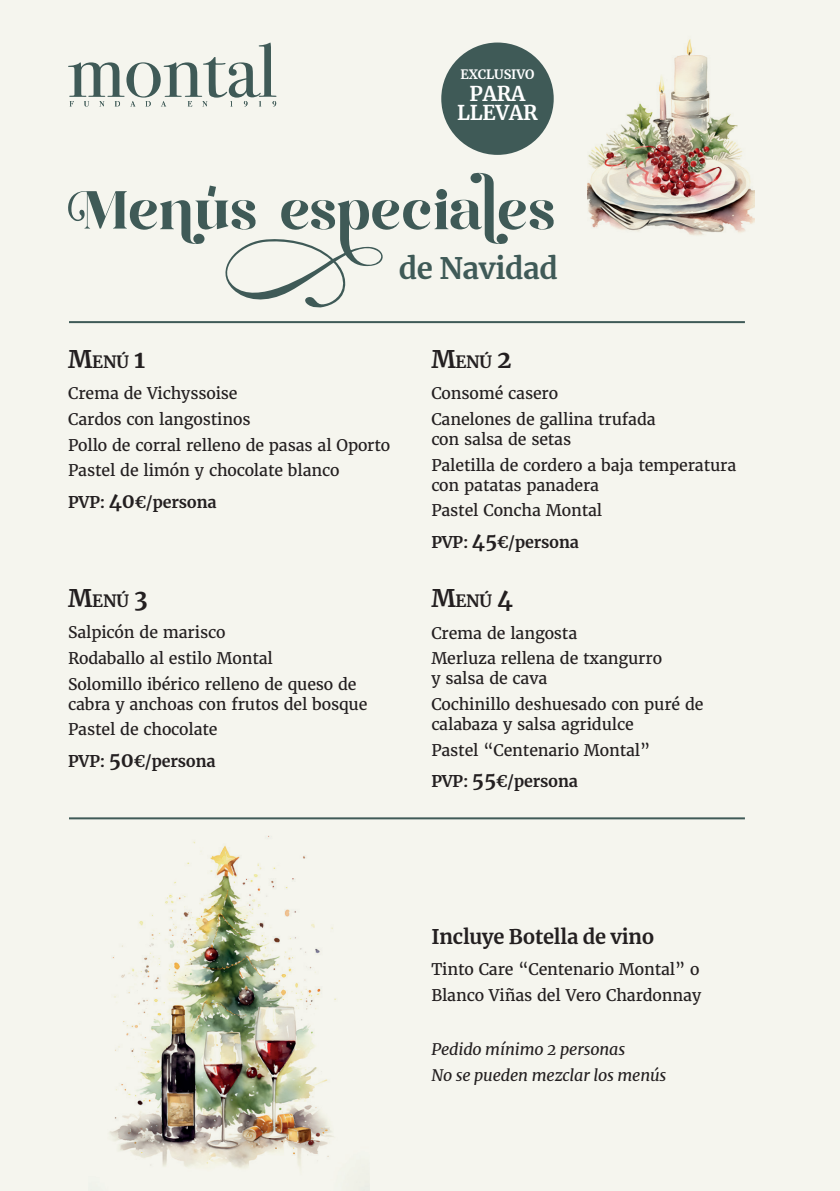
<style>
.page{position:relative;width:840px;height:1191px;background:#fff}
.page>*{position:absolute;margin:0;border:0;box-sizing:border-box;transform-origin:0 0}
.t1{font:700 29.2px "Merriweather";letter-spacing:-.01em;color:#3f5a57}
.t2{font:700 20.2px/19.4px "Merriweather";letter-spacing:-.01em;color:#fff;text-align:center}
.t3{font:700 20px "Merriweather";letter-spacing:-.01em;color:#231f20}
.t4{font:700 16.8px "Merriweather";letter-spacing:-.015em;color:#231f20}
.t5{font:16px/25.6px "Merriweather";letter-spacing:-.01em;color:#231f20}
.t6{font:700 16px "Merriweather";letter-spacing:-.01em;color:#231f20}
.t7{font:italic 16px/25.6px "Merriweather";letter-spacing:-.01em;color:#231f20}
.t8{font:700 12.8px "Merriweather";letter-spacing:-.01em;color:#fff}
.s1{font-size:24px}
.s2{font-size:20px}
</style>
<div class="page">
<div style="left:0;top:0;width:839px;height:1191px;background:#f5f5ee"></div>
<hr style="left:69px;top:321px;width:675px;height:2px;background:#3f5a57">
<hr style="left:69px;top:817px;width:675px;height:2px;background:#3f5a57">
<svg style="left:68px;top:173px;width:486px;height:135px"></svg>
<img style="left:587px;top:39px;width:167px;height:196px">
<img style="left:109px;top:835px;width:260px;height:356px">
<svg style="left:68px;top:43px;width:208px;height:63px"></svg>
<div style="left:441px;top:43px;width:112px;height:112px;background:#3f5a57;border-radius:50%"></div>
<p class="t8" style="left:460px;top:65px;width:75px">EXCLUSIVO</p>
<p class="t2" style="left:457px;top:83px;width:82px">PARA<br>LLEVAR</p>
<h1 class="t1" style="left:398px;top:248px;width:160px">de Navidad</h1>
<p class="t4" style="left:68px;top:350px;width:78px"><span class="s1">M</span>ENÚ <span class="s1">1</span></p>
<p class="t5" style="left:68px;top:381px;width:323px">Crema de Vichyssoise<br>Cardos con langostinos<br>Pollo de corral relleno de pasas al Oporto<br>Pastel de limón y chocolate blanco</p>
<p class="t6" style="left:68px;top:490px;width:150px">PVP: <span class="s2">40</span>€/persona</p>
<p class="t4" style="left:68px;top:589px;width:81px"><span class="s1">M</span>ENÚ <span class="s1">3</span></p>
<p class="t5" style="left:68px;top:620px;width:290px">Salpicón de marisco<br>Rodaballo al estilo Montal<br>Solomillo ibérico relleno de queso de</p>
<p class="t5" style="left:68px;top:691px;width:300px">cabra y anchoas con frutos del bosque<br>Pastel de chocolate</p>
<p class="t6" style="left:68px;top:750px;width:149px">PVP: <span class="s2">50</span>€/persona</p>
<p class="t4" style="left:431px;top:350px;width:82px"><span class="s1">M</span>ENÚ <span class="s1">2</span></p>
<p class="t5" style="left:431px;top:381px;width:226px">Consomé casero<br>Canelones de gallina trufada</p>
<p class="t5" style="left:431px;top:426px;width:306px">con salsa de setas<br>Paletilla de cordero a baja temperatura</p>
<p class="t5" style="left:431px;top:472px;width:172px">con patatas panadera<br>Pastel Concha Montal</p>
<p class="t6" style="left:431px;top:530px;width:149px">PVP: <span class="s2">45</span>€/persona</p>
<p class="t4" style="left:431px;top:589px;width:83px"><span class="s1">M</span>ENÚ <span class="s1">4</span></p>
<p class="t5" style="left:431px;top:620px;width:232px">Crema de langosta<br>Merluza rellena de txangurro</p>
<p class="t5" style="left:431px;top:666px;width:273px">y salsa de cava<br>Cochinillo deshuesado con puré de</p>
<p class="t5" style="left:431px;top:711px;width:220px">calabaza y salsa agridulce<br>Pastel “Centenario Montal”</p>
<p class="t6" style="left:431px;top:770px;width:148px">PVP: <span class="s2">55</span>€/persona</p>
<p class="t3" style="left:431px;top:923px;width:224px">Incluye Botella de vino</p>
<p class="t5" style="left:431px;top:957px;width:271px">Tinto Care “Centenario Montal” o<br>Blanco Viñas del Vero Chardonnay</p>
<p class="t7" style="left:431px;top:1036px;width:236px">Pedido mínimo 2 personas<br>No se pueden mezclar los menús</p>
</div>
